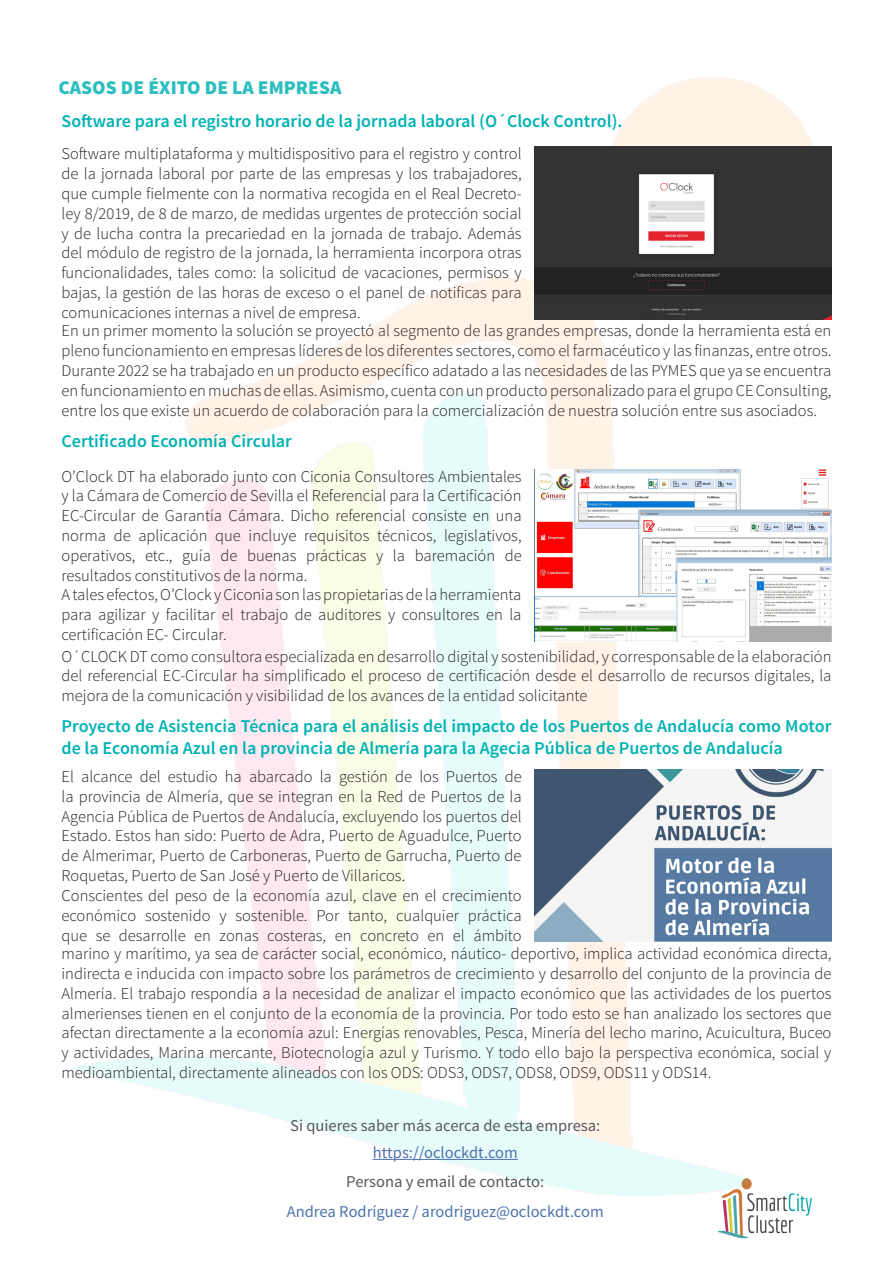
<style>
.page{position:relative;width:893px;height:1263px;background:#fff}
.page>*{position:absolute;margin:0;border:0;box-sizing:border-box;transform-origin:0 0}
.t1{font:900 19.5px "Source Sans Pro";color:#2cbec0}
.t2{font:600 18px/21.6px "Source Sans Pro";color:#00b2b3}
.t3{font:300 16.5px/19.8px "Source Sans Pro";color:#231f20;text-align:justify}
.t4{font:16.5px "Source Sans Pro";color:#57585a}
.t5{font:16.5px "Source Sans Pro";color:#4d72ac}
</style>
<div class="page">
<img style="left:718px;top:1199px;width:94px;height:40px">
<img style="left:74px;top:77px;width:757px;height:1122px">
<hr style="left:373px;top:1159px;width:145px;height:1px;background:#4d72ac">
<img style="left:534px;top:147px;width:297px;height:172px">
<img style="left:534px;top:469px;width:297px;height:172px">
<img style="left:534px;top:770px;width:297px;height:172px">
<p class="t1" style="left:58px;top:75px;width:284px">CASOS DE ÉXITO DE LA EMPRESA</p>
<p class="t2" style="left:62px;top:111px;width:562px">Software para el registro horario de la jornada laboral (O´Clock Control).</p>
<p class="t3" style="left:62px;top:144px;width:462px">Software multiplataforma y multidispositivo para el registro y control de la jornada laboral por parte de las empresas y los trabajadores, que cumple fielmente con la normativa recogida en el Real Decreto&shy;ley 8/2019, de 8 de marzo, de medidas urgentes de protección social y de lucha contra la precariedad en la jornada de trabajo. Además del módulo de registro de la jornada, la herramienta incorpora otras funcionalidades, tales como: la solicitud de vacaciones, permisos y bajas, la gestión de las horas de exceso o el panel de notificas para comunicaciones internas a nivel de empresa.</p>
<p class="t3" style="left:62px;top:321px;width:771px">En un primer momento la solución se proyectó al segmento de las grandes empresas, donde la herramienta está en pleno funcionamiento en empresas líderes de los diferentes sectores, como el farmacéutico y las finanzas, entre otros.</p>
<p class="t3" style="left:62px;top:361px;width:771px">Durante 2022 se ha trabajado en un producto específico adatado a las necesidades de las PYMES que ya se encuentra en funcionamiento en muchas de ellas. Asimismo, cuenta con un producto personalizado para el grupo CE Consulting, entre los que existe un acuerdo de colaboración para la comercialización de nuestra solución entre sus asociados.</p>
<p class="t2" style="left:62px;top:431px;width:232px">Certificado Economía Circular</p>
<p class="t3" style="left:62px;top:466px;width:462px">O’Clock DT ha elaborado junto con Ciconia Consultores Ambientales y la Cámara de Comercio de Sevilla el Referencial para la Certificación EC-Circular de Garantía Cámara. Dicho referencial consiste en una norma de aplicación que incluye requisitos técnicos, legislativos, operativos, etc., guía de buenas prácticas y la baremación de resultados constitutivos de la norma.</p>
<p class="t3" style="left:62px;top:585px;width:461px">A tales efectos, O’Clock y Ciconia son las propietarias de la herramienta para agilizar y facilitar el trabajo de auditores y consultores en la certificación EC- Circular.</p>
<p class="t3" style="left:62px;top:646px;width:771px">O´CLOCK DT como consultora especializada en desarrollo digital y sostenibilidad, y corresponsable de la elaboración del referencial EC-Circular ha simplificado el proceso de certificación desde el desarrollo de recursos digitales, la mejora de la comunicación y visibilidad de los avances de la entidad solicitante</p>
<p class="t2" style="left:62px;top:716px;width:771px">Proyecto de Asistencia Técnica para el análisis del impacto de los Puertos de Andalucía como Motor de la Economía Azul en la provincia de Almería para la Agecia Pública de Puertos de Andalucía</p>
<p class="t3" style="left:62px;top:767px;width:462px">El alcance del estudio ha abarcado la gestión de los Puertos de la provincia de Almería, que se integran en la Red de Puertos de la Agencia Pública de Puertos de Andalucía, excluyendo los puertos del Estado. Estos han sido: Puerto de Adra, Puerto de Aguadulce, Puerto de Almerimar, Puerto de Carboneras, Puerto de Garrucha, Puerto de Roquetas, Puerto de San José y Puerto de Villaricos.</p>
<p class="t3" style="left:62px;top:886px;width:462px">Conscientes del peso de la economía azul, clave en el crecimiento económico sostenido y sostenible. Por tanto, cualquier práctica que se desarrolle en zonas costeras, en concreto en el ámbito</p>
<p class="t3" style="left:62px;top:944px;width:771px">marino y marítimo, ya sea de carácter social, económico, náutico- deportivo, implica actividad económica directa, indirecta e inducida con impacto sobre los parámetros de crecimiento y desarrollo del conjunto de la provincia de Almería. El trabajo respondía a la necesidad de analizar el impacto económico que las actividades de los puertos almerienses tienen en el conjunto de la economía de la provincia. Por todo esto se han analizado los sectores que afectan directamente a la economía azul: Energías renovables, Pesca, Minería del lecho marino, Acuicultura, Buceo y actividades, Marina mercante, Biotecnología azul y Turismo. Y todo ello bajo la perspectiva económica, social y medioambiental, directamente alineados con los ODS: ODS3, ODS7, ODS8, ODS9, ODS11 y ODS14.</p>
<p class="t4" style="left:290px;top:1115px;width:312px">Si quieres saber más acerca de esta empresa:</p>
<p class="t5" style="left:373px;top:1142px;width:147px">https://oclockdt.com</p>
<p class="t4" style="left:346px;top:1171px;width:199px">Persona y email de contacto:</p>
<p class="t5" style="left:287px;top:1201px;width:318px">Andrea Rodríguez / arodriguez@oclockdt.com</p>
</div>
